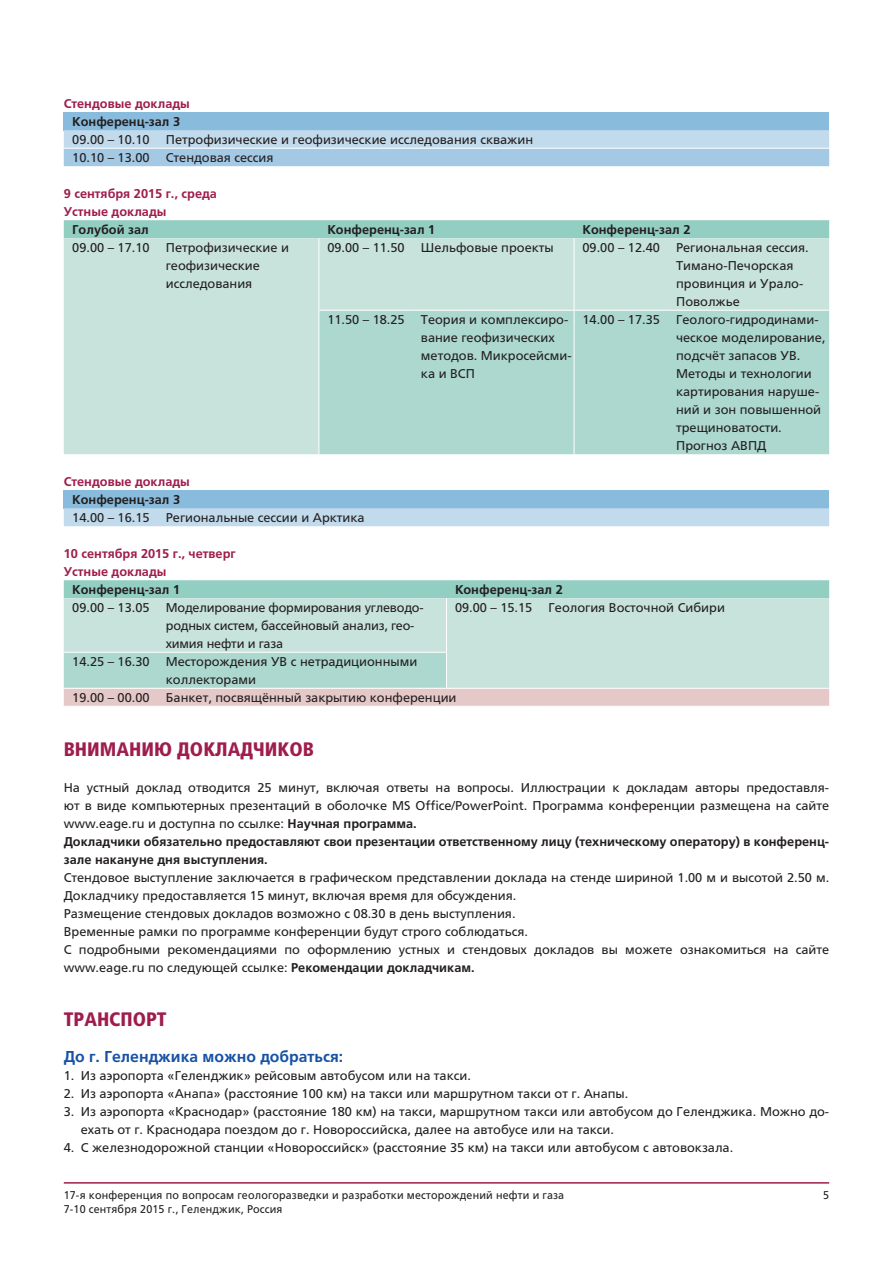
<style>
.page{position:relative;width:893px;height:1263px;background:#fff}
.page>*{position:absolute;margin:0;border:0;box-sizing:border-box;transform-origin:0 0}
._01-KOP_1_RUS{font:900 condensed 19.5px "Frutiger LTCYR";color:#9e1d4c}
._02-KOP_2_RUS{font:700 15.75px "Frutiger LTCYR";color:#1752a4}
._00-BODY_tekst_RUS{font:12.75px/18px "Frutiger LTCYR";color:#231f20}
._00-BODY_tekst_RUS-2{font:700 12.75px/18px "Frutiger LTCYR";color:#231f20}
._03-KOP_3_RUS{font:700 12.75px "Frutiger LTCYR";color:#9e1d4c}
.t1{font:11.25px "Frutiger LTCYR";letter-spacing:.015em;color:#231f20;scale:.95 1}
.t2{font:11.25px "Frutiger LT Std";color:#231f20;scale:.95 1}
.s1{font-weight:700}
</style>
<div class="page">
<hr style="left:64px;top:1182px;width:765px;height:1px;background:#9e1d4c">
<div style="left:64px;top:112px;width:765px;height:18px;background:#89bbdd"></div>
<svg style="left:64px;top:130px;width:765px;height:36px;background:#b2d1e8"></svg>
<hr style="left:64px;top:148px;width:93px;height:1px;background:#fff">
<hr style="left:157px;top:148px;width:672px;height:1px;background:#fff">
<div style="left:64px;top:220px;width:765px;height:18px;background:#93cec2"></div>
<div style="left:64px;top:238px;width:765px;height:216px;background:#c7e3dc"></div>
<div style="left:320px;top:311px;width:509px;height:143px;background:#acd8cf"></div>
<hr style="left:319px;top:310px;width:93px;height:1px;background:#fff">
<hr style="left:412px;top:310px;width:162px;height:1px;background:#fff">
<hr style="left:574px;top:310px;width:94px;height:1px;background:#fff">
<hr style="left:668px;top:310px;width:161px;height:1px;background:#fff">
<hr style="left:319px;top:238px;width:1px;height:72px;background:#fff">
<hr style="left:319px;top:311px;width:1px;height:143px;background:#fff">
<hr style="left:574px;top:238px;width:1px;height:72px;background:#fff">
<hr style="left:574px;top:311px;width:1px;height:143px;background:#fff">
<div style="left:64px;top:490px;width:765px;height:18px;background:#89bbdd"></div>
<div style="left:64px;top:508px;width:765px;height:18px;background:#c1daec"></div>
<div style="left:64px;top:580px;width:765px;height:18px;background:#93cec2"></div>
<div style="left:64px;top:598px;width:765px;height:54px;background:#c7e3dc"></div>
<svg style="left:64px;top:652px;width:765px;height:54px;background:#c8d7d1"></svg>
<hr style="left:64px;top:652px;width:93px;height:1px;background:#fff">
<hr style="left:157px;top:652px;width:290px;height:1px;background:#fff">
<hr style="left:64px;top:688px;width:93px;height:1px;background:#fff">
<hr style="left:157px;top:688px;width:289px;height:1px;background:#fff">
<hr style="left:446px;top:688px;width:94px;height:1px;background:#fff">
<hr style="left:540px;top:688px;width:289px;height:1px;background:#fff">
<hr style="left:446px;top:598px;width:1px;height:54px;background:#fff">
<hr style="left:446px;top:653px;width:1px;height:35px;background:#fff">
<p class="_03-KOP_3_RUS" style="left:64px;top:97px;width:128px">Стендовые доклады</p>
<p class="_00-BODY_tekst_RUS-2" style="left:72px;top:113px;width:109px">Конференц-зал 3</p>
<p class="_00-BODY_tekst_RUS" style="left:72px;top:131px;width:79px">09.00 – 10.10</p>
<p class="_00-BODY_tekst_RUS" style="left:166px;top:131px;width:369px">Петрофизические и геофизические исследования скважин</p>
<p class="_00-BODY_tekst_RUS" style="left:72px;top:149px;width:79px">10.10 – 13.00</p>
<p class="_00-BODY_tekst_RUS" style="left:166px;top:149px;width:109px">Стендовая сессия</p>
<p class="_03-KOP_3_RUS" style="left:64px;top:187px;width:155px">9 сентября 2015 г., среда</p>
<p class="_03-KOP_3_RUS" style="left:64px;top:205px;width:104px">Устные доклады</p>
<p class="_00-BODY_tekst_RUS-2" style="left:72px;top:221px;width:78px">Голубой зал</p>
<p class="_00-BODY_tekst_RUS-2" style="left:327px;top:221px;width:109px">Конференц-зал 1</p>
<p class="_00-BODY_tekst_RUS-2" style="left:583px;top:221px;width:109px">Конференц-зал 2</p>
<p class="_00-BODY_tekst_RUS" style="left:72px;top:239px;width:79px">09.00 – 17.10</p>
<p class="_00-BODY_tekst_RUS" style="left:166px;top:239px;width:125px">Петрофизические и геофизические исследования</p>
<p class="_00-BODY_tekst_RUS" style="left:327px;top:239px;width:79px">09.00 – 11.50</p>
<p class="_00-BODY_tekst_RUS" style="left:421px;top:239px;width:134px">Шельфовые проекты</p>
<p class="_00-BODY_tekst_RUS" style="left:583px;top:239px;width:79px">09.00 – 12.40</p>
<p class="_00-BODY_tekst_RUS" style="left:676px;top:239px;width:134px">Региональная сессия.<br>Тимано-Печорская провинция и Урало-<br>Поволжье</p>
<p class="_00-BODY_tekst_RUS" style="left:327px;top:311px;width:79px">11.50 – 18.25</p>
<p class="_00-BODY_tekst_RUS" style="left:421px;top:311px;width:152px">Теория и комплексиро&shy;вание геофизических методов. Микросейсми&shy;ка и ВСП</p>
<p class="_00-BODY_tekst_RUS" style="left:583px;top:311px;width:79px">14.00 – 17.35</p>
<p class="_00-BODY_tekst_RUS" style="left:676px;top:311px;width:151px">Геолого-гидродинами&shy;ческое моделирование, подсчёт запасов УВ.<br>Методы и технологии картирования наруше&shy;ний и зон повышенной трещиноватости.<br>Прогноз АВПД</p>
<p class="_03-KOP_3_RUS" style="left:64px;top:475px;width:128px">Стендовые доклады</p>
<p class="_00-BODY_tekst_RUS-2" style="left:72px;top:491px;width:109px">Конференц-зал 3</p>
<p class="_00-BODY_tekst_RUS" style="left:72px;top:509px;width:79px">14.00 – 16.15</p>
<p class="_00-BODY_tekst_RUS" style="left:166px;top:509px;width:200px">Региональные сессии и Арктика</p>
<p class="_03-KOP_3_RUS" style="left:64px;top:547px;width:173px">10 сентября 2015 г., четверг</p>
<p class="_03-KOP_3_RUS" style="left:64px;top:565px;width:104px">Устные доклады</p>
<p class="_00-BODY_tekst_RUS-2" style="left:72px;top:581px;width:109px">Конференц-зал 1</p>
<p class="_00-BODY_tekst_RUS-2" style="left:455px;top:581px;width:109px">Конференц-зал 2</p>
<p class="_00-BODY_tekst_RUS" style="left:72px;top:599px;width:79px">09.00 – 13.05</p>
<p class="_00-BODY_tekst_RUS" style="left:166px;top:599px;width:259px">Моделирование формирования углеводо&shy;родных систем, бассейновый анализ, гео&shy;химия нефти и газа</p>
<p class="_00-BODY_tekst_RUS" style="left:455px;top:599px;width:79px">09.00 – 15.15</p>
<p class="_00-BODY_tekst_RUS" style="left:549px;top:599px;width:178px">Геология Восточной Сибири</p>
<p class="_00-BODY_tekst_RUS" style="left:72px;top:653px;width:79px">14.25 – 16.30</p>
<p class="_00-BODY_tekst_RUS" style="left:166px;top:653px;width:253px">Месторождения УВ с нетрадиционными коллекторами</p>
<p class="_00-BODY_tekst_RUS" style="left:72px;top:689px;width:79px">19.00 – 00.00</p>
<p class="_00-BODY_tekst_RUS" style="left:166px;top:689px;width:292px">Банкет, посвящённый закрытию конференции</p>
<p class="_01-KOP_1_RUS" style="left:64px;top:738px;width:252px">ВНИМАНИЮ ДОКЛАДЧИКОВ</p>
<p class="_00-BODY_tekst_RUS" style="left:64px;top:779px;width:767px;text-align:justify">На устный доклад отводится 25 минут, включая ответы на вопросы. Иллюстрации к докладам авторы предоставля&shy;ют в виде компьютерных презентаций в оболочке MS Office/PowerPoint. Программа конференции размещена на сайте www.eage.ru и доступна по ссылке: <span class="s1">Научная программа.</span></p>
<p class="_00-BODY_tekst_RUS-2" style="left:64px;top:833px;width:767px">Докладчики обязательно предоставляют свои презентации ответственному лицу (техническому оператору) в конференц&shy;зале накануне дня выступления.</p>
<p class="_00-BODY_tekst_RUS" style="left:64px;top:869px;width:767px">Стендовое выступление заключается в графическом представлении доклада на стенде шириной 1.00 м и высотой 2.50 м.<br>Докладчику предоставляется 15 минут, включая время для обсуждения.</p>
<p class="_00-BODY_tekst_RUS" style="left:64px;top:905px;width:453px">Размещение стендовых докладов возможно с 08.30 в день выступления.</p>
<p class="_00-BODY_tekst_RUS" style="left:64px;top:923px;width:466px">Временные рамки по программе конференции будут строго соблюдаться.</p>
<p class="_00-BODY_tekst_RUS" style="left:64px;top:941px;width:767px">С подробными рекомендациями по оформлению устных и стендовых докладов вы можете ознакомиться на сайте www.eage.ru по следующей ссылке: <span class="s1">Рекомендации докладчикам.</span></p>
<p class="_01-KOP_1_RUS" style="left:64px;top:1008px;width:104px">ТРАНСПОРТ</p>
<p class="_02-KOP_2_RUS" style="left:64px;top:1048px;width:281px">До г. Геленджика можно добраться:</p>
<p class="_00-BODY_tekst_RUS" style="left:64px;top:1067px;width:409px">1. Из аэропорта «Геленджик» рейсовым автобусом или на такси.</p>
<p class="_00-BODY_tekst_RUS" style="left:64px;top:1085px;width:566px">2. Из аэропорта «Анапа» (расстояние 100 км) на такси или маршрутном такси от г. Анапы.</p>
<p class="_00-BODY_tekst_RUS" style="left:81px;top:1103px;width:750px;text-indent:-17px">3. Из аэропорта «Краснодар» (расстояние 180 км) на такси, маршрутном такси или автобусом до Геленджика. Можно до&shy;ехать от г. Краснодара поездом до г. Новороссийска, далее на автобусе или на такси.</p>
<p class="_00-BODY_tekst_RUS" style="left:64px;top:1139px;width:671px">4. С железнодорожной станции «Новороссийск» (расстояние 35 км) на такси или автобусом с автовокзала.</p>
<p class="t1" style="left:64px;top:1189px;width:528px">17-я конференция по вопросам геологоразведки и разработки месторождений нефти и газа</p>
<p class="t2" style="left:823px;top:1189px;width:8px">5</p>
<p class="t1" style="left:64px;top:1203px;width:232px">7-10 сентября 2015 г., Геленджик, Россия</p>
</div>
